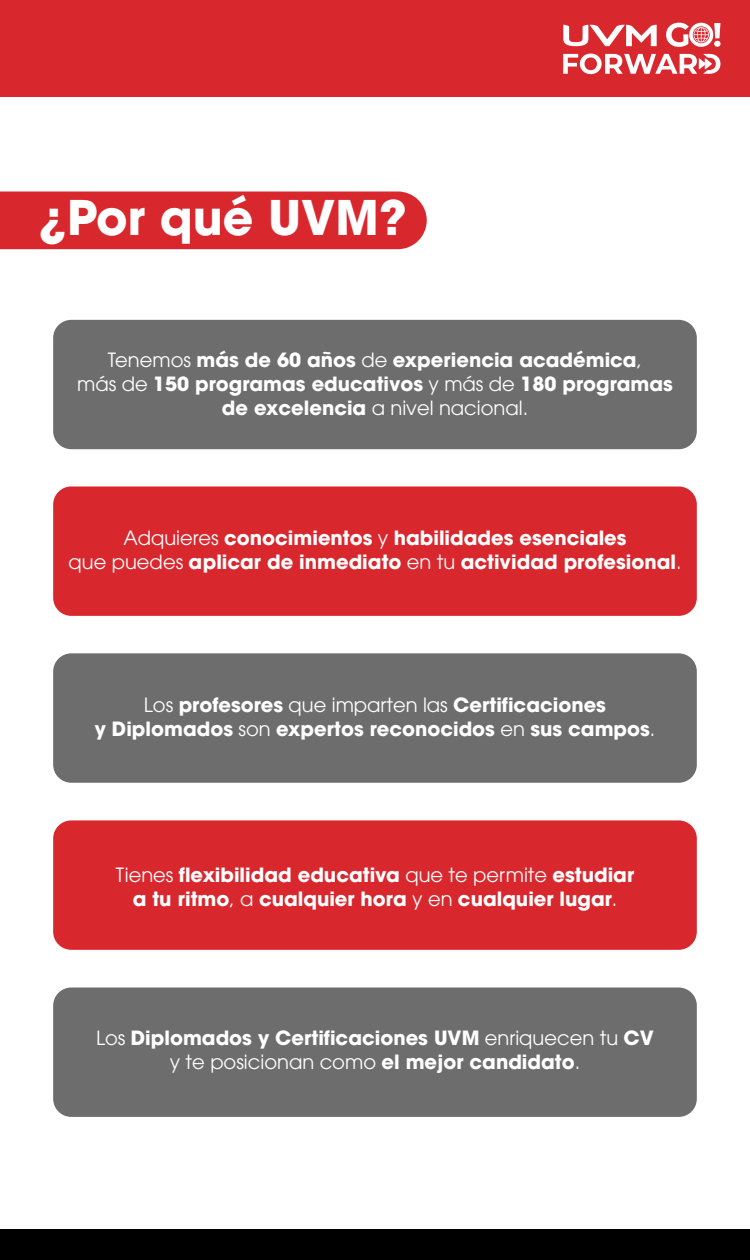
<style>
.page{position:relative;width:750px;height:1260px;background:#fff}
.page>*{position:absolute;margin:0;border:0;box-sizing:border-box;transform-origin:0 0}
.t1{font:700 47.4px "ITC Avant Garde Std";color:#fff}
.t2{font:700 19.5px/24px "Avant Garde";color:#fff;text-align:center}
.t3{font:19.5px "ITC Avant Garde Std";color:#fff}
.s1{font-family:"ITC Avant Garde Std";font-weight:400}
.s2{font-family:"Avant Garde";font-weight:700}
</style>
<div class="page">
<div style="left:0;top:0;width:750px;height:97px;background:#d9272e"></div>
<div style="left:0;top:1230px;width:750px;height:30px;background:#000"></div>
<svg style="left:563px;top:25px;width:94px;height:21px"></svg>
<svg style="left:666px;top:23px;width:54px;height:24px"></svg>
<svg style="left:563px;top:54px;width:157px;height:20px"></svg>
<div style="left:0;top:192px;width:427px;height:57px;background:#d9272e"></div>
<div style="left:53px;top:320px;width:644px;height:129px;background:#6d6d6d;border-radius:18px"></div>
<div style="left:53px;top:988px;width:644px;height:129px;background:#6d6d6d;border-radius:18px"></div>
<div style="left:53px;top:486px;width:644px;height:130px;background:#d9272e;border-radius:18px"></div>
<div style="left:53px;top:653px;width:644px;height:130px;background:#6d6d6d;border-radius:18px"></div>
<div style="left:53px;top:820px;width:644px;height:130px;background:#d9272e;border-radius:18px"></div>
<h1 class="t1" style="left:39px;top:186px;width:369px">¿Por qué UVM?</h1>
<p class="t2" style="left:77px;top:348px;width:597px"><span class="s1">Tenemos</span> más de 60 años <span class="s1">de</span> experiencia académica<span class="s1">,<br>más de</span> 150 programas educativos <span class="s1">y más de</span> 180 programas</p>
<p class="t3" style="left:222px;top:396px;width:308px"><span class="s2">de excelencia</span> a nivel nacional.</p>
<p class="t2" style="left:69px;top:526px;width:614px"><span class="s1">Adquieres</span> conocimientos <span class="s1">y</span> habilidades esenciales<br><span class="s1">que puedes</span> aplicar de inmediato <span class="s1">en tu</span> actividad profesional<span class="s1">.</span></p>
<p class="t2" style="left:95px;top:692px;width:562px"><span class="s1">Los</span> profesores <span class="s1">que imparten las</span> Certificaciones<br>y Diplomados <span class="s1">son</span> expertos reconocidos <span class="s1">en</span> sus campos<span class="s1">.</span></p>
<p class="t2" style="left:116px;top:862px;width:520px"><span class="s1">Tienes</span> flexibilidad educativa <span class="s1">que te permite</span> estudiar a tu ritmo<span class="s1">, a</span> cualquier hora <span class="s1">y en</span> cualquier lugar<span class="s1">.</span></p>
<p class="t2" style="left:96px;top:1026px;width:559px"><span class="s1">Los</span> Diplomados y Certificaciones UVM <span class="s1">enriquecen tu</span> CV</p>
<p class="t3" style="left:170px;top:1050px;width:412px">y te posicionan como <span class="s2">el mejor candidato</span>.</p>
</div>
